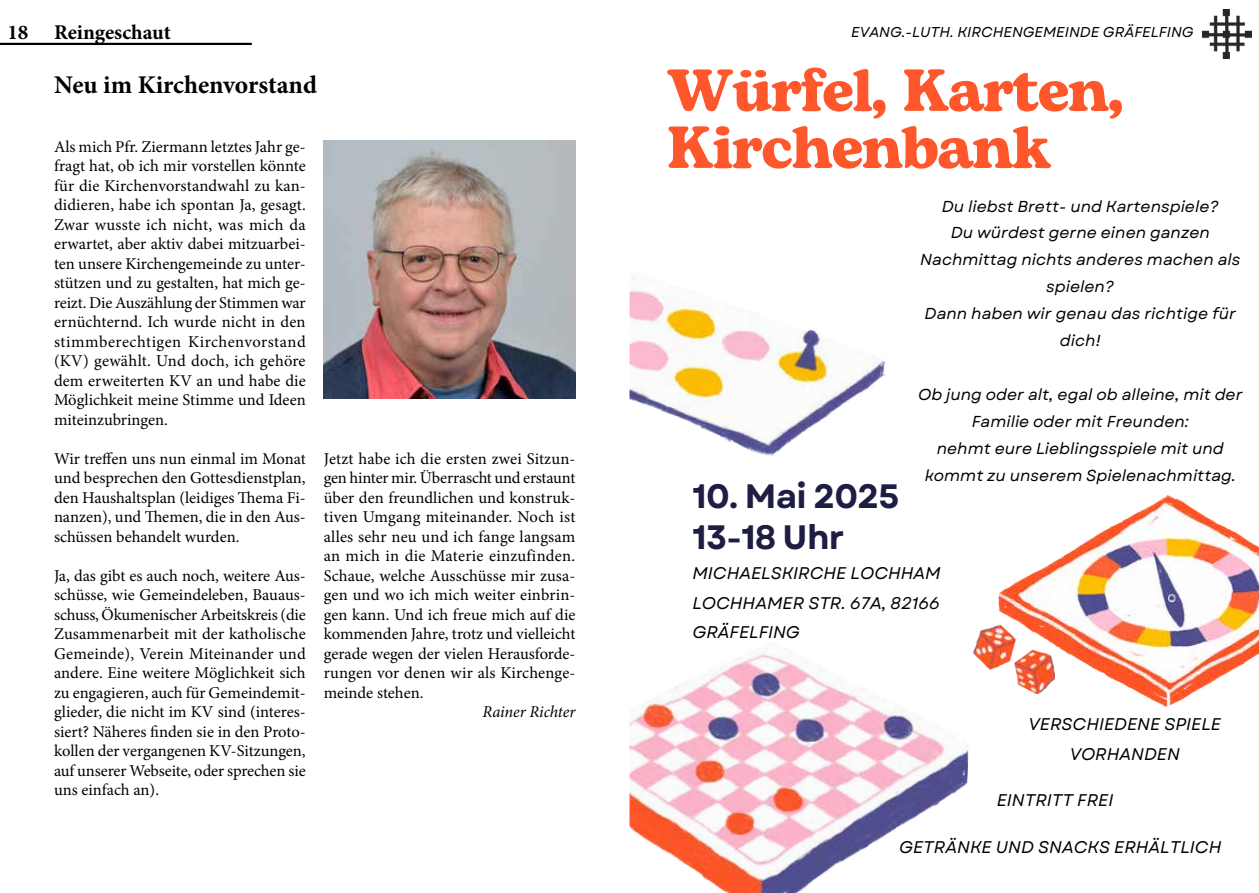
<style>
.page{position:relative;width:1259px;height:893px;background:#fff}
.page>*{position:absolute;margin:0;border:0;box-sizing:border-box;transform-origin:0 0}
.t1{font:700 59.1px/57px "Bogart";letter-spacing:-.02em;color:#ff572c}
.t2{font:700 33.75px/41.2px "Garet";letter-spacing:-.02em;color:#1e1d42}
.t3{font:700 25.5px "Minion Pro";letter-spacing:-.005em;color:#000}
.t4{font:700 21px "Minion Pro";color:#000}
.t5{font:italic 16.95px/29.4px "Garet";color:#000;text-align:justify}
.t6{font:16.5px/19.5px "Minion Pro";color:#000;text-align:justify}
.t7{font:italic 16.5px "Minion Pro";letter-spacing:-.01em;color:#000}
.t8{font:italic 15.9px/27px "Garet";color:#000;text-align:center}
.t9{font:italic 14.25px "Garet";color:#000}
</style>
<div class="page">
<hr style="left:0;top:43px;width:252px;height:1px;background:#000">
<hr style="left:0;top:44px;width:252px;height:1px;background:#000">
<img style="left:324px;top:141px;width:251px;height:258px">
<img style="left:629px;top:648px;width:340px;height:245px">
<img style="left:629px;top:275px;width:257px;height:181px">
<img style="left:998px;top:495px;width:261px;height:212px">
<img style="left:973px;top:625px;width:81px;height:68px">
<img style="left:1202px;top:9px;width:49px;height:50px">
<p class="t4" style="left:7px;top:19px;width:165px">18 Reingeschaut</p>
<p class="t4" style="left:1060px;top:19px;width:118px">Reingeschaut</p>
<h3 class="t3" style="left:54px;top:70px;width:264px">Neu im Kirchenvorstand</h3>
<p class="t9" style="left:851px;top:24px;width:344px">EVANG.-LUTH. KIRCHENGEMEINDE GRÄFELFING</p>
<h1 class="t1" style="left:667px;top:63px;width:458px">Würfel, Karten,<br>Kirchenbank</h1>
<p class="t6" style="left:54px;top:137px;width:253px">Als mich Pfr. Ziermann letztes Jahr ge&shy;fragt hat, ob ich mir vorstellen könnte für die Kirchenvorstandwahl zu kan&shy;didieren, habe ich spontan Ja, gesagt.<br>Zwar wusste ich nicht, was mich da erwartet, aber aktiv dabei mitzuarbei&shy;ten unsere Kirchengemeinde zu unter&shy;stützen und zu gestalten, hat mich ge&shy;reizt. Die Auszählung der Stimmen war ernüchternd. Ich wurde nicht in den stimmberechtigen Kirchenvorstand (KV) gewählt. Und doch, ich gehöre dem erweiterten KV an und habe die Möglichkeit meine Stimme und Ideen miteinzubringen.</p>
<p class="t6" style="left:54px;top:449px;width:253px">Wir treffen uns nun einmal im Monat und besprechen den Gottesdienstplan, den Haushaltsplan (leidiges Thema Fi&shy;nanzen), und Themen, die in den Aus&shy;schüssen behandelt wurden.</p>
<p class="t6" style="left:54px;top:566px;width:253px">Ja, das gibt es auch noch, weitere Aus&shy;schüsse, wie Gemeindeleben, Bauaus&shy;schuss, Ökumenischer Arbeitskreis (die Zusammenarbeit mit der katholische Gemeinde), Verein Miteinander und andere. Eine weitere Möglichkeit sich zu engagieren, auch für Gemeindemit&shy;glieder, die nicht im KV sind (interes&shy;siert? Näheres finden sie in den Proto&shy;kollen der vergangenen KV-Sitzungen, auf unserer Webseite, oder sprechen sie uns einfach an).</p>
<p class="t8" style="left:920px;top:193px;width:322px">Du liebst Brett- und Kartenspiele?<br>Du würdest gerne einen ganzen<br>Nachmittag nichts anderes machen als spielen?<br>Dann haben wir genau das richtige für dich!</p>
<p class="t8" style="left:918px;top:382px;width:326px">Ob jung oder alt, egal ob alleine, mit der Familie oder mit Freunden:<br>nehmt eure Lieblingsspiele mit und kommt zu unserem Spielenachmittag.</p>
<p class="t6" style="left:324px;top:449px;width:253px">Jetzt habe ich die ersten zwei Sitzun&shy;gen hinter mir. Überrascht und erstaunt über den freundlichen und konstruk&shy;tiven Umgang miteinander. Noch ist alles sehr neu und ich fange langsam an mich in die Materie einzufinden.<br>Schaue, welche Ausschüsse mir zusa&shy;gen und wo ich mich weiter einbrin&shy;gen kann. Und ich freue mich auf die kommenden Jahre, trotz und vielleicht gerade wegen der vielen Herausforde&shy;rungen vor denen wir als Kirchenge&shy;meinde stehen.</p>
<p class="t7" style="left:482px;top:701px;width:94px">Rainer Richter</p>
<h2 class="t2" style="left:692px;top:477px;width:209px">10. Mai 2025<br>13-18 Uhr</h2>
<p class="t5" style="left:692px;top:559px;width:250px">MICHAELSKIRCHE LOCHHAM LOCHHAMER STR. 67A, 82166<br>GRÄFELFING</p>
<p class="t5" style="left:1028px;top:710px;width:194px;text-align:center">VERSCHIEDENE SPIELE<br>VORHANDEN</p>
<p class="t5" style="left:996px;top:786px;width:118px">EINTRITT FREI</p>
<p class="t5" style="left:899px;top:832px;width:324px">GETRÄNKE UND SNACKS ERHÄLTLICH</p>
</div>
